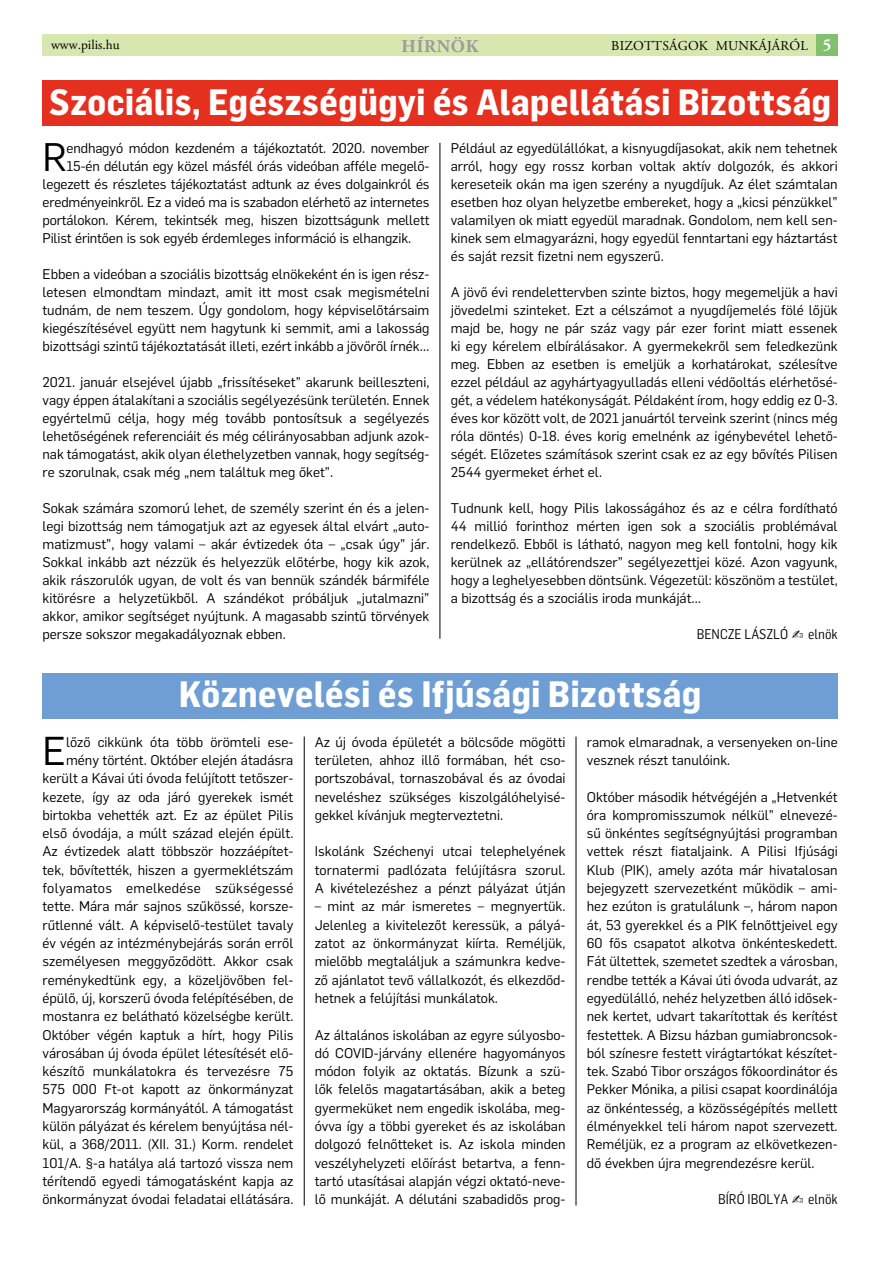
<style>
.page{position:relative;width:893px;height:1263px;background:#fff}
.page>*{position:absolute;margin:0;border:0;box-sizing:border-box;transform-origin:0 0}
.t1{font:39.45px "Flama";color:#000}
.t2{font:39px "Flama";color:#000}
.t3{font:700 36px "Flama Semicondensed";color:#fff}
.t4{font:700 18px "Adobe Garamond Pro";letter-spacing:.04em;color:#9c9c9d}
.t5{font:700 16.5px "Adobe Garamond Pro";color:#fff}
.t6{font:13.8px/18.3px "Flama";color:#000;text-align:justify}
.t7{font:13.8px "Flama Semicondensed";color:#000}
.t8{font:13.5px "Adobe Garamond Pro";letter-spacing:.015em;color:#000}
</style>
<div class="page">
<div style="left:43px;top:34px;width:795px;height:21px;background:#d8e6b0"></div>
<div style="left:816px;top:34px;width:22px;height:21px;background:#82c06e"></div>
<div style="left:43px;top:81px;width:795px;height:45px;background:#e6301f"></div>
<div style="left:43px;top:673px;width:795px;height:45px;background:#6e9ed4"></div>
<hr style="left:440px;top:143px;width:1px;height:496px;background:#000">
<hr style="left:304px;top:736px;width:1px;height:469px;background:#000">
<hr style="left:576px;top:736px;width:1px;height:469px;background:#000">
<p class="t8" style="left:51px;top:36px;width:70px">www.pilis.hu</p>
<h3 class="t4" style="left:401px;top:36px;width:79px">HÍRNÖK</h3>
<p class="t5" style="left:823px;top:35px;width:10px">5</p>
<p class="t8" style="left:611px;top:37px;width:198px">BIZOTTSÁGOK MUNKÁJÁRÓL</p>
<h3 class="t3" style="left:49px;top:79px;width:784px">Szociális, Egészségügyi és Alapellátási Bizottság</h3>
<h2 class="t2" style="left:43px;top:130px;width:26px">R</h2>
<p class="t6" style="left:67px;top:138px;width:364px">endhagyó módon kezdeném a tájékoztatót. 2020. november</p>
<p class="t6" style="left:67px;top:156px;width:364px">15-én délután egy közel másfél órás videóban afféle megelő-</p>
<p class="t6" style="left:43px;top:174px;width:388px">legezett és részletes tájékoztatást adtunk az éves dolgainkról és</p>
<p class="t6" style="left:43px;top:192px;width:388px">eredményeinkről. Ez a videó ma is szabadon elérhető az internetes</p>
<p class="t6" style="left:43px;top:210px;width:388px">portálokon. Kérem, tekintsék meg, hiszen bizottságunk mellett</p>
<p class="t6" style="left:43px;top:228px;width:370px">Pilist érintően is sok egyéb érdemleges információ is elhangzik.</p>
<p class="t6" style="left:43px;top:264px;width:388px">Ebben a videóban a szociális bizottság elnökeként én is igen rész&shy;letesen elmondtam mindazt, amit itt most csak megismételni tudnám, de nem teszem. Úgy gondolom, hogy képviselőtársaim kiegészítésével együtt nem hagytunk ki semmit, ami a lakosság bizottsági szintű tájékoztatását illeti, ezért inkább a jövőről írnék…</p>
<p class="t6" style="left:43px;top:372px;width:388px">2021. január elsejével újabb „frissítéseket” akarunk beilleszteni, vagy éppen átalakítani a szociális segélyezésünk területén. Ennek egyértelmű célja, hogy még tovább pontosítsuk a segélyezés lehetőségének referenciáit és még célirányosabban adjunk azok&shy;nak támogatást, akik olyan élethelyzetben vannak, hogy segítség&shy;re szorulnak, csak még „nem találtuk meg őket”.</p>
<p class="t6" style="left:43px;top:498px;width:388px">Sokak számára szomorú lehet, de személy szerint én és a jelen&shy;legi bizottság nem támogatjuk azt az egyesek által elvárt „auto&shy;matizmust”, hogy valami – akár évtizedek óta – „csak úgy” jár.<br>Sokkal inkább azt nézzük és helyezzük előtérbe, hogy kik azok, akik rászorulók ugyan, de volt és van bennük szándék bármiféle kitörésre a helyzetükből. A szándékot próbáljuk „jutalmazni” akkor, amikor segítséget nyújtunk. A magasabb szintű törvények persze sokszor megakadályoznak ebben.</p>
<p class="t6" style="left:451px;top:138px;width:388px">Például az egyedülállókat, a kisnyugdíjasokat, akik nem tehetnek arról, hogy egy rossz korban voltak aktív dolgozók, és akkori kereseteik okán ma igen szerény a nyugdíjuk. Az élet számtalan esetben hoz olyan helyzetbe embereket, hogy a „kicsi pénzükkel” valamilyen ok miatt egyedül maradnak. Gondolom, nem kell sen&shy;kinek sem elmagyarázni, hogy egyedül fenntartani egy háztartást és saját rezsit fizetni nem egyszerű.</p>
<p class="t6" style="left:451px;top:282px;width:388px">A jövő évi rendelettervben szinte biztos, hogy megemeljük a havi jövedelmi szinteket. Ezt a célszámot a nyugdíjemelés fölé lőjük majd be, hogy ne pár száz vagy pár ezer forint miatt essenek ki egy kérelem elbírálásakor. A gyermekekről sem feledkezünk meg. Ebben az esetben is emeljük a korhatárokat, szélesítve ezzel például az agyhártyagyulladás elleni védőoltás elérhetősé&shy;gét, a védelem hatékonyságát. Példaként írom, hogy eddig ez 0-3. éves kor között volt, de 2021 januártól terveink szerint (nincs még róla döntés) 0-18. éves korig emelnénk az igénybevétel lehető&shy;ségét. Előzetes számítások szerint csak ez az egy bővítés Pilisen 2544 gyermeket érhet el.</p>
<p class="t6" style="left:451px;top:498px;width:388px">Tudnunk kell, hogy Pilis lakosságához és az e célra fordítható 44 millió forinthoz mérten igen sok a szociális problémával rendelkező. Ebből is látható, nagyon meg kell fontolni, hogy kik kerülnek az „ellátórendszer” segélyezettjei közé. Azon vagyunk, hogy a leghelyesebben döntsünk. Végezetül: köszönöm a testület, a bizottság és a szociális iroda munkáját…</p>
<p class="t7" style="left:697px;top:625px;width:142px">BENCZE LÁSZLÓ ✍ elnök</p>
<h3 class="t3" style="left:179px;top:671px;width:524px">Köznevelési és Ifjúsági Bizottság</h3>
<p class="t6" style="left:43px;top:732px;width:253px;text-align:right">lőző cikkünk óta több örömteli ese&shy;mény történt. Október elején átadásra került a Kávai úti óvoda felújított tetőszer&shy;kezete, így az oda járó gyerekek ismét birtokba vehették azt. Ez az épület Pilis első óvodája, a múlt század elején épült.<br>Az évtizedek alatt többször hozzáépítet&shy;tek, bővítették, hiszen a gyermeklétszám folyamatos emelkedése szükségessé tette. Mára már sajnos szűkössé, korsze&shy;rűtlenné vált. A képviselő-testület tavaly év végén az intézménybejárás során erről személyesen meggyőződött. Akkor csak reménykedtünk egy, a közeljövőben fel&shy;épülő, új, korszerű óvoda felépítésében, de mostanra ez belátható közelségbe került.<br>Október végén kaptuk a hírt, hogy Pilis városában új óvoda épület létesítését elő&shy;készítő munkálatokra és tervezésre 75<br>575 000 Ft-ot kapott az önkormányzat Magyarország kormányától. A támogatást külön pályázat és kérelem benyújtása nél&shy;kül, a 368/2011. (XII. 31.) Korm. rendelet 101/A. §-a hatálya alá tartozó vissza nem térítendő egyedi támogatásként kapja az önkormányzat óvodai feladatai ellátására.</p>
<h1 class="t1" style="left:43px;top:724px;width:25px">E</h1>
<p class="t6" style="left:315px;top:732px;width:252px">Az új óvoda épületét a bölcsőde mögötti területen, ahhoz illő formában, hét cso&shy;portszobával, tornaszobával és az óvodai neveléshez szükséges kiszolgálóhelyisé&shy;gekkel kívánjuk megterveztetni.</p>
<p class="t6" style="left:315px;top:841px;width:252px">Iskolánk Széchenyi utcai telephelyének tornatermi padlózata felújításra szorul.<br>A kivételezéshez a pénzt pályázat útján</p>
<p class="t6" style="left:315px;top:896px;width:252px">– mint az már ismeretes – megnyertük.<br>Jelenleg a kivitelezőt keressük, a pályá&shy;zatot az önkormányzat kiírta. Reméljük, mielőbb megtaláljuk a számunkra kedve&shy;ző ajánlatot tevő vállalkozót, és elkezdőd&shy;hetnek a felújítási munkálatok.</p>
<p class="t6" style="left:315px;top:1024px;width:252px">Az általános iskolában az egyre súlyosbo&shy;dó COVID-járvány ellenére hagyományos módon folyik az oktatás. Bízunk a szü&shy;lők felelős magatartásában, akik a beteg gyermeküket nem engedik iskolába, meg&shy;óvva így a többi gyereket és az iskolában dolgozó felnőtteket is. Az iskola minden veszélyhelyzeti előírást betartva, a fenn&shy;tartó utasításai alapján végzi oktató-neve&shy;lő munkáját. A délutáni szabadidős prog-</p>
<p class="t6" style="left:587px;top:732px;width:252px">ramok elmaradnak, a versenyeken on-line vesznek részt tanulóink.</p>
<p class="t6" style="left:587px;top:787px;width:252px">Október második hétvégéjén a „Hetvenkét óra kompromisszumok nélkül” elnevezé&shy;sű önkéntes segítségnyújtási programban vettek részt fiataljaink. A Pilisi Ifjúsági Klub (PIK), amely azóta már hivatalosan bejegyzett szervezetként működik – ami&shy;hez ezúton is gratulálunk –, három napon át, 53 gyerekkel és a PIK felnőttjeivel egy 60 fős csapatot alkotva önkénteskedett.<br>Fát ültettek, szemetet szedtek a városban, rendbe tették a Kávai úti óvoda udvarát, az egyedülálló, nehéz helyzetben álló idősek&shy;nek kertet, udvart takarítottak és kerítést festettek. A Bizsu házban gumiabroncsok&shy;ból színesre festett virágtartókat készítet&shy;tek. Szabó Tibor országos főkoordinátor és Pekker Mónika, a pilisi csapat koordinálója az önkéntesség, a közösségépítés mellett élményekkel teli három napot szervezett.<br>Reméljük, ez a program az elkövetkezen&shy;dő években újra megrendezésre kerül.</p>
<p class="t7" style="left:718px;top:1190px;width:121px">BÍRÓ IBOLYA ✍ elnök</p>
</div>
